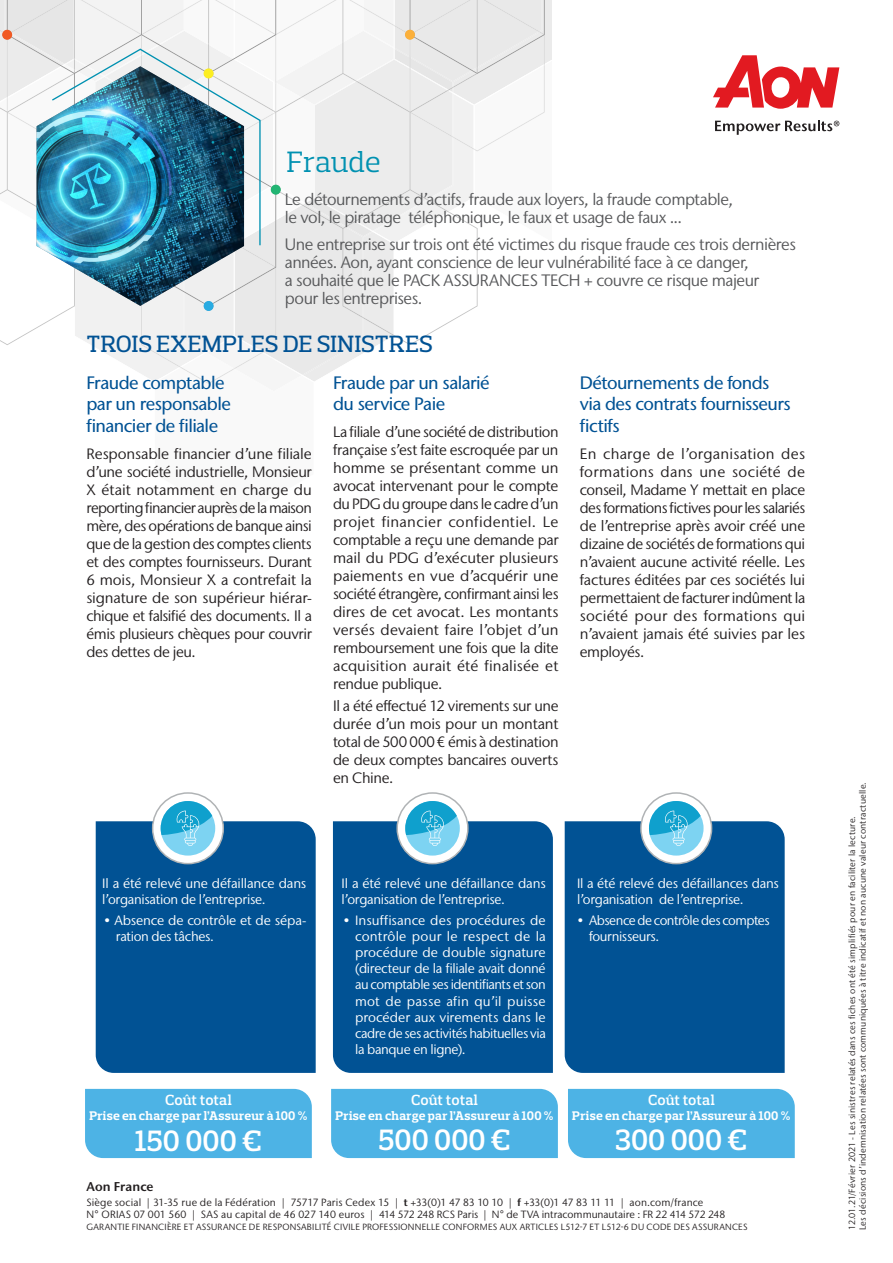
<style>
.page{position:relative;width:893px;height:1263px;background:#fff}
.page>*{position:absolute;margin:0;border:0;box-sizing:border-box;transform-origin:0 0}
.t1{font:600 30px "Prelo Slab";color:#fff}
.t2{font:30px "Prelo Slab";letter-spacing:-.01em;color:#0091b1}
.t3{font:500 24px "Prelo Slab";letter-spacing:.01em;color:#015294}
.t4{font:500 18px/21.6px "Stone Sans IIITC Pro";letter-spacing:-.03em;color:#015294}
.t5{font:16.5px/18px "Stone Sans IIITC Pro";letter-spacing:-.025em;color:#57585a}
.t6{font:15px/18px "Stone Sans IIITC Pro";letter-spacing:-.02em;color:#231f20;text-align:justify}
.t7{font:600 15px "Prelo Slab";color:#fff}
._2-_texte_encadré{font:13.5px/16.2px "Stone Sans IIITC Pro";letter-spacing:-.025em;color:#fff}
._1-_texte_encadré{font:13.5px/16.2px "Stone Sans IIITC Pro";letter-spacing:-.015em;color:#fff}
.t8{font:700 12.75px "Prelo Slab";letter-spacing:.02em;color:#fff}
.t9{font:600 12.75px "Stone Sans IIITC Pro";letter-spacing:.01em;color:#231f20}
.t10{font:10.5px/12px "Stone Sans IIITC Pro";letter-spacing:.005em;color:#231f20}
.t11{font:9px/10.8px "Stone Sans IIITC Pro";letter-spacing:.02em;color:#231f20}
.s1{font-weight:600}
</style>
<div class="page">
<div style="left:565px;top:821px;width:220px;height:252px;background:#015294"></div>
<div style="left:333px;top:821px;width:220px;height:252px;background:#015294"></div>
<div style="left:96px;top:821px;width:220px;height:252px;background:#015294"></div>
<svg style="left:713px;top:55px;width:126px;height:54px"></svg>
<svg style="left:715px;top:120px;width:124px;height:15px"></svg>
<svg style="left:641px;top:793px;width:71px;height:71px"></svg>
<div style="left:640px;top:792px;width:72px;height:72px;border:2px solid #b0b3b5;border-radius:50%"></div>
<div style="left:649px;top:801px;width:55px;height:54px;background:#7dd3f2;border-radius:27px"></div>
<svg style="left:649px;top:801px;width:52px;height:45px"></svg>
<svg style="left:397px;top:793px;width:71px;height:71px"></svg>
<div style="left:396px;top:792px;width:73px;height:72px;border:2px solid #b0b3b5;border-radius:50%"></div>
<div style="left:405px;top:801px;width:55px;height:54px;background:#7dd3f2;border-radius:27px"></div>
<svg style="left:405px;top:801px;width:52px;height:45px"></svg>
<svg style="left:0;top:0;width:551px;height:384px"></svg>
<div style="left:331px;top:1089px;width:227px;height:69px;background:#4db3e5"></div>
<div style="left:568px;top:1089px;width:227px;height:69px;background:#4db3e5"></div>
<div style="left:85px;top:1089px;width:227px;height:69px;background:#4db3e5"></div>
<svg style="left:153px;top:793px;width:70px;height:71px"></svg>
<div style="left:152px;top:792px;width:72px;height:72px;border:2px solid #b0b3b5;border-radius:50%"></div>
<div style="left:161px;top:801px;width:54px;height:54px;background:#7dd3f2;border-radius:27px"></div>
<svg style="left:161px;top:801px;width:51px;height:45px"></svg>
<p class="t2" style="left:287px;top:144px;width:95px">Fraude</p>
<p class="t5" style="left:285px;top:191px;width:450px">Le détournements d’actifs, fraude aux loyers, la fraude comptable,</p>
<p class="t5" style="left:285px;top:209px;width:399px">le vol, le piratage téléphonique, le faux et usage de faux ...</p>
<p class="t5" style="left:285px;top:235px;width:513px">Une entreprise sur trois ont été victimes du risque fraude ces trois dernières années. Aon, ayant conscience de leur vulnérabilité face à ce danger,<br>a souhaité que le PACK ASSURANCES TECH + couvre ce risque majeur pour les entreprises.</p>
<p class="t3" style="left:86px;top:329px;width:348px">TROIS EXEMPLES DE SINISTRES</p>
<p class="t4" style="left:86px;top:371px;width:146px">Fraude comptable par un responsable financier de filiale</p>
<p class="t6" style="left:86px;top:444px;width:227px">Responsable financier d’une filiale d’une société industrielle, Monsieur X était notamment en charge du reporting financier auprès de la maison mère, des opérations de banque ainsi que de la gestion des comptes clients et des comptes fournisseurs. Durant 6 mois, Monsieur X a contrefait la signature de son supérieur hiérar&shy;chique et falsifié des documents. Il a émis plusieurs chèques pour couvrir des dettes de jeu.</p>
<p class="t4" style="left:333px;top:371px;width:158px">Fraude par un salarié du service Paie</p>
<p class="t6" style="left:333px;top:422px;width:227px">La filiale d’une société de distribution française s’est faite escroquée par un homme se présentant comme un avocat intervenant pour le compte du PDG du groupe dans le cadre d’un projet financier confidentiel. Le comptable a reçu une demande par mail du PDG d’exécuter plusieurs paiements en vue d’acquérir une société étrangère, confirmant ainsi les dires de cet avocat. Les montants versés devaient faire l’objet d’un remboursement une fois que la dite acquisition aurait été finalisée et rendue publique.</p>
<p class="t6" style="left:333px;top:697px;width:227px">Il a été effectué 12 virements sur une durée d’un mois pour un montant total de 500 000 € émis à destination de deux comptes bancaires ouverts en Chine.</p>
<p class="t4" style="left:580px;top:371px;width:213px">Détournements de fonds via des contrats fournisseurs fictifs</p>
<p class="t6" style="left:580px;top:444px;width:227px">En charge de l’organisation des formations dans une société de conseil, Madame Y mettait en place des formations fictives pour les salariés de l’entreprise après avoir créé une dizaine de sociétés de formations qui n’avaient aucune activité réelle. Les factures éditées par ces sociétés lui permettaient de facturer indûment la société pour des formations qui n’avaient jamais été suivies par les employés.</p>
<p class="_1-_texte_encadré" style="left:102px;top:875px;width:206px">Il a été relevé une défaillance dans l’organisation de l’entreprise.</p>
<p class="_2-_texte_encadré" style="left:116px;top:912px;width:191px;text-indent:-12px">• Absence de contrôle et de sépa&shy;ration des tâches.</p>
<p class="t7" style="left:165px;top:1090px;width:68px">Coût total</p>
<p class="t8" style="left:89px;top:1108px;width:220px">Prise en charge par l’Assureur à 100 %</p>
<p class="t1" style="left:135px;top:1122px;width:128px">150 000 €</p>
<p class="_1-_texte_encadré" style="left:342px;top:875px;width:206px">Il a été relevé une défaillance dans l’organisation de l’entreprise.</p>
<p class="_2-_texte_encadré" style="left:355px;top:912px;width:192px;text-align:justify;text-indent:-12px">• Insuffisance des procédures de contrôle pour le respect de la procédure de double signature (directeur de la filiale avait donné au comptable ses identifiants et son mot de passe afin qu’il puisse procéder aux virements dans le cadre de ses activités habituelles via la banque en ligne).</p>
<p class="t7" style="left:411px;top:1090px;width:68px">Coût total</p>
<p class="t8" style="left:335px;top:1108px;width:220px">Prise en charge par l’Assureur à 100 %</p>
<p class="t1" style="left:378px;top:1121px;width:133px">500 000 €</p>
<p class="_2-_texte_encadré" style="left:577px;top:875px;width:203px">Il a été relevé des défaillances dans l’organisation de l’entreprise.</p>
<p class="_2-_texte_encadré" style="left:589px;top:912px;width:182px;text-indent:-12px">• Absence de contrôle des comptes fournisseurs.</p>
<p class="t7" style="left:648px;top:1090px;width:68px">Coût total</p>
<p class="t8" style="left:572px;top:1108px;width:220px">Prise en charge par l’Assureur à 100 %</p>
<p class="t1" style="left:616px;top:1121px;width:133px">300 000 €</p>
<p class="t9" style="left:86px;top:1179px;width:69px">Aon France</p>
<p class="t10" style="left:86px;top:1196px;width:640px">Siège social | 31-35 rue de la Fédération | 75717 Paris Cedex 15 | <span class="s1">t</span> +33(0)1 47 83 10 10 | <span class="s1">f</span> +33(0)1 47 83 11 11 | aon.com/france<br>N° ORIAS 07 001 560 | SAS au capital de 46 027 140 euros | 414 572 248 RCS Paris | N° de TVA intracommunautaire : FR 22 414 572 248</p>
<p class="t11" style="left:86px;top:1221px;width:663px">GARANTIE FINANCIÈRE ET ASSURANCE DE RESPONSABILITÉ CIVILE PROFESSIONNELLE CONFORMES AUX ARTICLES L512-7 ET L512-6 DU CODE DES ASSURANCES</p>
<p class="t11" style="left:846px;top:1230px;width:449px;rotate:-90deg">12.01.21/Février 2021 - Les sinistres relatés dans ces fiches ont été simplifiés pour en faciliter la lecture.<br>Les décisions d’indemnisation relatées sont communiquées à titre indicatif et non aucune valeur contractuelle.</p>
</div>
